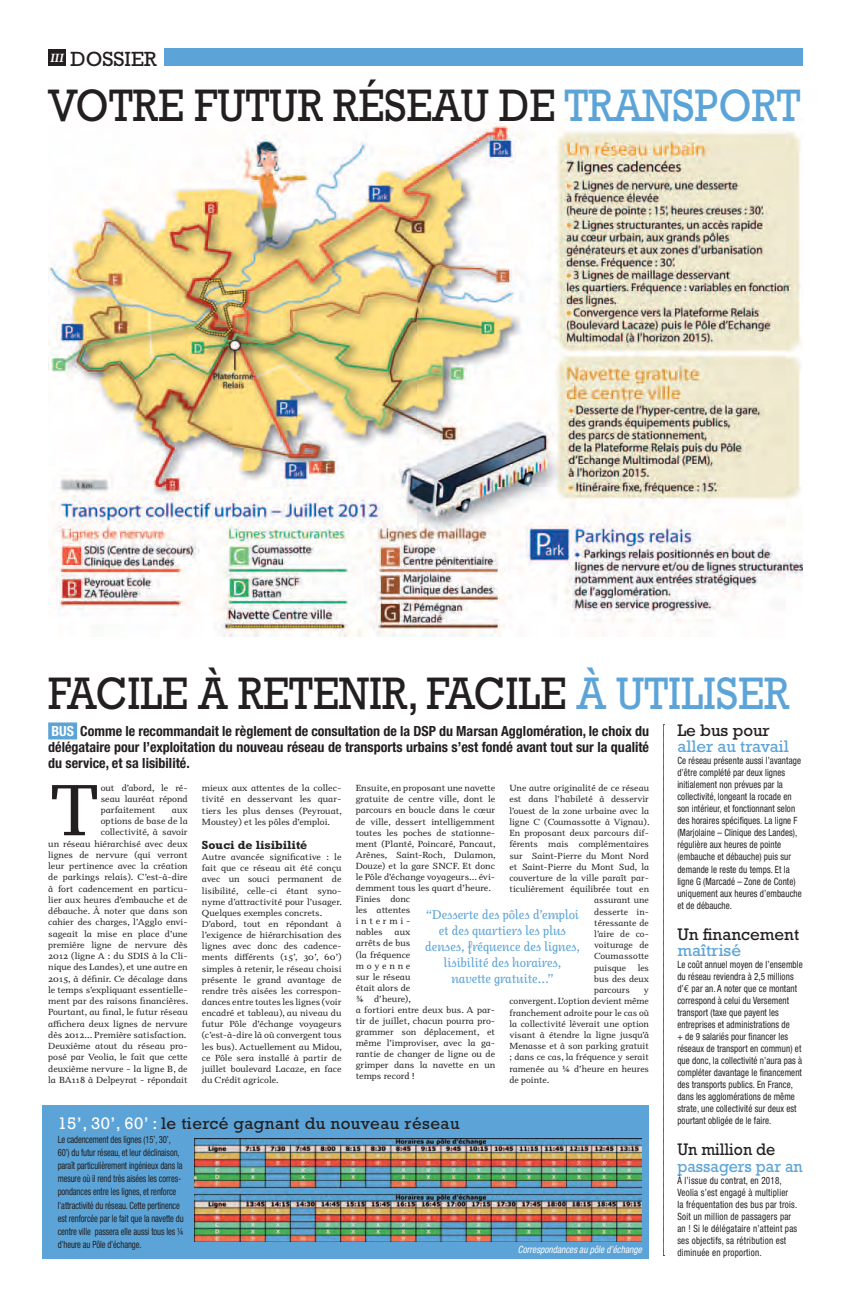
<style>
.page{position:relative;width:851px;height:1304px;background:#fff}
.page>*{position:absolute;margin:0;border:0;box-sizing:border-box;transform-origin:0 0}
.t1{font:73.1px "Odile";color:#231f20}
.t2{font:46.2px "Rockwell";color:#231f20;scale:.9 1}
.t3{font:20.9px "Rockwell";color:#231f20}
.t4{font:17px "Rockwell";letter-spacing:.025em;color:#231f20}
.t5{font:17px "Rockwell";color:#231f20}
.t6{font:17px "Rockwell";color:#5ca4d7}
.t7{font:17px "Rockwell";color:#5ca4d7;scale:.94 1}
.t8{font:17px "Rockwell";color:#231f20;scale:.94 1}
.t9{font:700 condensed 14px/16px "Helvetica Neue";color:#231f20;text-align:justify}
.t10{font:italic 13px/16px "Odile Upright";color:#5ca4d7;text-align:center}
.t11{font:700 12px "Rockwell";color:#231f20}
.t12{font:condensed 10px/12px "Helvetica Neue";letter-spacing:.01em;color:#231f20;scale:.9 1}
.t13{font:condensed 10px/13.1px "Helvetica Neue";letter-spacing:-.01em;color:#231f20;scale:.85 1}
.t14{font:italic condensed 10px "Helvetica Neue";color:#fff;scale:.92 1}
.t15{font:9px/11.1px "Odile";color:#231f20;text-align:justify}
.s1{color:#5ca4d7}
.s2{color:#fff}
.s3{font-family:"Euro Mono";font-stretch:normal}
</style>
<div class="page">
<div style="left:43px;top:1106px;width:606px;height:153px;background:#5ca4d7"></div>
<img style="left:48px;top:118px;width:754px;height:518px">
<div style="left:164px;top:48px;width:638px;height:18px;background:#5ca4d7"></div>
<div style="left:48px;top:49px;width:18px;height:17px;background:#231f20"></div>
<div style="left:48px;top:722px;width:29px;height:17px;background:#5ca4d7"></div>
<svg style="left:663px;top:724px;width:1px;height:532px"></svg>
<img style="left:195px;top:1138px;width:446px;height:104px">
<h3 class="t3" style="left:50px;top:47px;width:108px"><sup>III</sup> Dossier</h3>
<h2 class="t2" style="left:48px;top:78px;width:837px">Votre futur Réseau de <span class="s1">transport</span></h2>
<h2 class="t2" style="left:48px;top:666px;width:824px">-Facile à retenir, facile <span class="s1">à utiliser</span></h2>
<p class="t9" style="left:48px;top:723px;width:602px"><span class="s2">bus</span> Comme le recommandait le règlement de consultation de la DSP du Marsan Agglomération, le choix du délégataire pour l’exploitation du nouveau réseau de transports urbains s’est fondé avant tout sur la qualité du service, et sa lisibilité.</p>
<h3 class="t5" style="left:677px;top:720px;width:94px">Le bus pour</h3>
<h3 class="t6" style="left:677px;top:737px;width:113px">aller au travail</h3>
<p class="t12" style="left:677px;top:755px;width:140px">Ce réseau présente aussi l’avantage d’être complété par deux lignes initialement non prévues par la collectivité, longeant la rocade en son intérieur, et fonctionnant selon des horaires spécifiques. La ligne F (Marjolaine – Clinique des Landes), régulière aux heures de pointe (embauche et débauche) puis sur demande le reste du temps. Et la ligne G (Marcadé – Zone de Conte) uniquement aux heures d’embauche et de débauche.</p>
<h3 class="t5" style="left:677px;top:924px;width:123px">Un financement</h3>
<h3 class="t6" style="left:677px;top:940px;width:65px">maîtrisé</h3>
<p class="t12" style="left:677px;top:958px;width:141px">Le coût annuel moyen de l’ensemble du réseau reviendra à 2,5 millions d’<span class="s3">e</span> par an. A noter que ce montant correspond à celui du Versement transport (taxe que payent les entreprises et administrations de<br>+ de 9 salariés pour financer les réseaux de transport en commun) et que donc, la collectivité n’aura pas à compléter davantage le financement des transports publics. En France, dans les agglomérations de même strate, une collectivité sur deux est pourtant obligée de le faire.</p>
<h3 class="t8" style="left:677px;top:1140px;width:106px">Un million de</h3>
<h3 class="t7" style="left:677px;top:1156px;width:135px">passagers par an</h3>
<p class="t12" style="left:677px;top:1174px;width:135px">à l’issue du contrat, en 2018,<br>Veolia s’est engagé à multiplier<br>la fréquentation des bus par trois.<br>Soit un million de passagers par an ! Si le délégataire n’atteint pas ses objectifs, sa rétribution est diminuée en proportion.</p>
<h1 class="t1" style="left:48px;top:762px;width:54px">T</h1>
<p class="t15" style="left:101px;top:782px;width:88px">out d’abord, le ré&shy;seau lauréat répond parfaitement</p>
<p class="t15" style="left:509px;top:782px;width:141px">Une autre originalité de ce réseau</p>
<p class="t15" style="left:509px;top:793px;width:141px">est dans l’habileté à desservir</p>
<p class="t15" style="left:509px;top:805px;width:141px">l’ouest de la zone urbaine avec la</p>
<p class="t15" style="left:509px;top:816px;width:141px">ligne C (Coumassotte à Vignau).</p>
<p class="t15" style="left:509px;top:827px;width:141px">En proposant deux parcours dif-</p>
<p class="t15" style="left:509px;top:838px;width:141px">férents mais complémentaires</p>
<p class="t15" style="left:509px;top:850px;width:141px">sur Saint-Pierre du Mont Nord</p>
<p class="t15" style="left:509px;top:861px;width:141px">et Saint-Pierre du Mont Sud, la</p>
<p class="t15" style="left:509px;top:872px;width:141px">couverture de la ville paraît par-</p>
<p class="t15" style="left:509px;top:883px;width:141px">ticulièrement équilibrée tout en</p>
<p class="t15" style="left:594px;top:894px;width:56px">assurant une</p>
<p class="t15" style="left:594px;top:906px;width:56px">desserte in-</p>
<p class="t15" style="left:594px;top:917px;width:56px">téressante de</p>
<p class="t15" style="left:594px;top:928px;width:56px">l’aire de co-</p>
<p class="t15" style="left:594px;top:939px;width:56px">voiturage de</p>
<p class="t15" style="left:594px;top:950px;width:56px">Coumassotte</p>
<p class="t15" style="left:594px;top:962px;width:34px">puisque</p>
<p class="t15" style="left:202px;top:782px;width:142px">mieux aux attentes de la collec&shy;tivité en desservant les quar&shy;tiers les plus denses (Peyrouat, Moustey) et les pôles d’emploi.</p>
<h3 class="t11" style="left:202px;top:838px;width:107px">Souci de lisibilité</h3>
<p class="t15" style="left:202px;top:851px;width:142px;text-align:left">Autre avancée significative : le fait que ce réseau ait été conçu avec un souci permanent de lisibilité, celle-ci étant syno&shy;nyme d’attractivité pour l’usager.<br>Quelques exemples concrets.<br>D’abord, tout en répondant à l’exigence de hiérarchisation des lignes avec donc des cadence&shy;ments différents (15’, 30’, 60’) simples à retenir, le réseau choisi présente le grand avantage de rendre très aisées les correspon&shy;dances entre toutes les lignes (voir encadré et tableau), au niveau du futur Pôle d’échange voyageurs (c’est-à-dire là où convergent tous les bus). Actuellement au Midou, ce Pôle sera installé à partir de juillet boulevard Lacaze, en face du Crédit agricole.</p>
<p class="t15" style="left:355px;top:782px;width:142px;text-align:left">Ensuite, en proposant une navette gratuite de centre ville, dont le parcours en boucle dans le cœur de ville, dessert intelligemment toutes les poches de stationne&shy;ment (Planté, Poincaré, Pancaut,<br>Arènes, Saint-Roch, Dulamon,<br>Douze) et la gare SNCF. Et donc le Pôle d’échange voyageurs… évi&shy;demment tous les quart d’heure.<br>Finies donc<br>les attentes<br>intermi-<br>nables</p>
<p class="t15" style="left:48px;top:804px;width:142px;text-align:right">aux<br>options de base de la<br>collectivité, à savoir<br>un réseau hiérarchisé avec deux lignes de nervure (qui verront leur pertinence avec la création de parkings relais). C’est-à-dire à fort cadencement en particu&shy;lier aux heures d’embauche et de débauche. à noter que dans son cahier des charges, l’Agglo envi&shy;sageait la mise en place d’une première ligne de nervure dès<br>2012 (ligne A : du SDIS à la Cli&shy;nique des Landes), et une autre en<br>2015, à définir. Ce décalage dans le temps s’expliquant essentielle&shy;ment par des raisons financières.<br>Pourtant, au final, le futur réseau affichera deux lignes de nervure dès 2012… Première satisfaction.<br>Deuxième atout du réseau pro&shy;posé par Veolia, le fait que cette deuxième nervure – la ligne B, de la BA118 à Delpeyrat - répondait</p>
<h3 class="t10" style="left:425px;top:906px;width:156px">“Desserte des pôles d’emploi et des quartiers les plus denses, fréquence des lignes, lisibilité des horaires, navette gratuite…”</h3>
<p class="t15" style="left:355px;top:926px;width:141px;text-align:left;text-indent:39px">aux<br>arrêts de bus<br>(la fréquence<br>moyenne<br>sur le réseau<br>était alors de<br>¾ d’heure),<br>a fortiori entre deux bus. A par&shy;tir de juillet, chacun pourra pro&shy;grammer son déplacement, et même l’improviser, avec la ga&shy;rantie de changer de ligne ou de grimper dans la navette en un temps record !</p>
<p class="t15" style="left:594px;top:962px;width:56px;text-indent:43px">les bus des deux parcours</p>
<p class="t15" style="left:509px;top:984px;width:141px;text-indent:134px">y convergent. L’option devient même franchement adroite pour le cas où la collectivité lèverait une option visant à étendre la ligne jusqu’à Menasse et à son parking gratuit ; dans ce cas, la fréquence y serait ramenée au ¼ d’heure en heures de pointe.</p>
<h3 class="t4" style="left:58px;top:1113px;width:403px"><span class="s2">15’, 30’, 60’ :</span> le tiercé gagnant du nouveau réseau</h3>
<p class="t13" style="left:58px;top:1133px;width:150px">Le cadencement des lignes (15’, 30’, 60’) du futur réseau, et leur déclinaison, paraît particulièrement ingénieux dans la mesure où il rend très aisées les corres&shy;pondances entre les lignes, et renforce l’attractivité du réseau. Cette pertinence est renforcée par le fait que la navette du centre ville passera elle aussi tous les ¼ d’heure au Pôle d’échange.</p>
<p class="t14" style="left:518px;top:1244px;width:136px">Correspondances au pôle d’échange</p>
</div>
